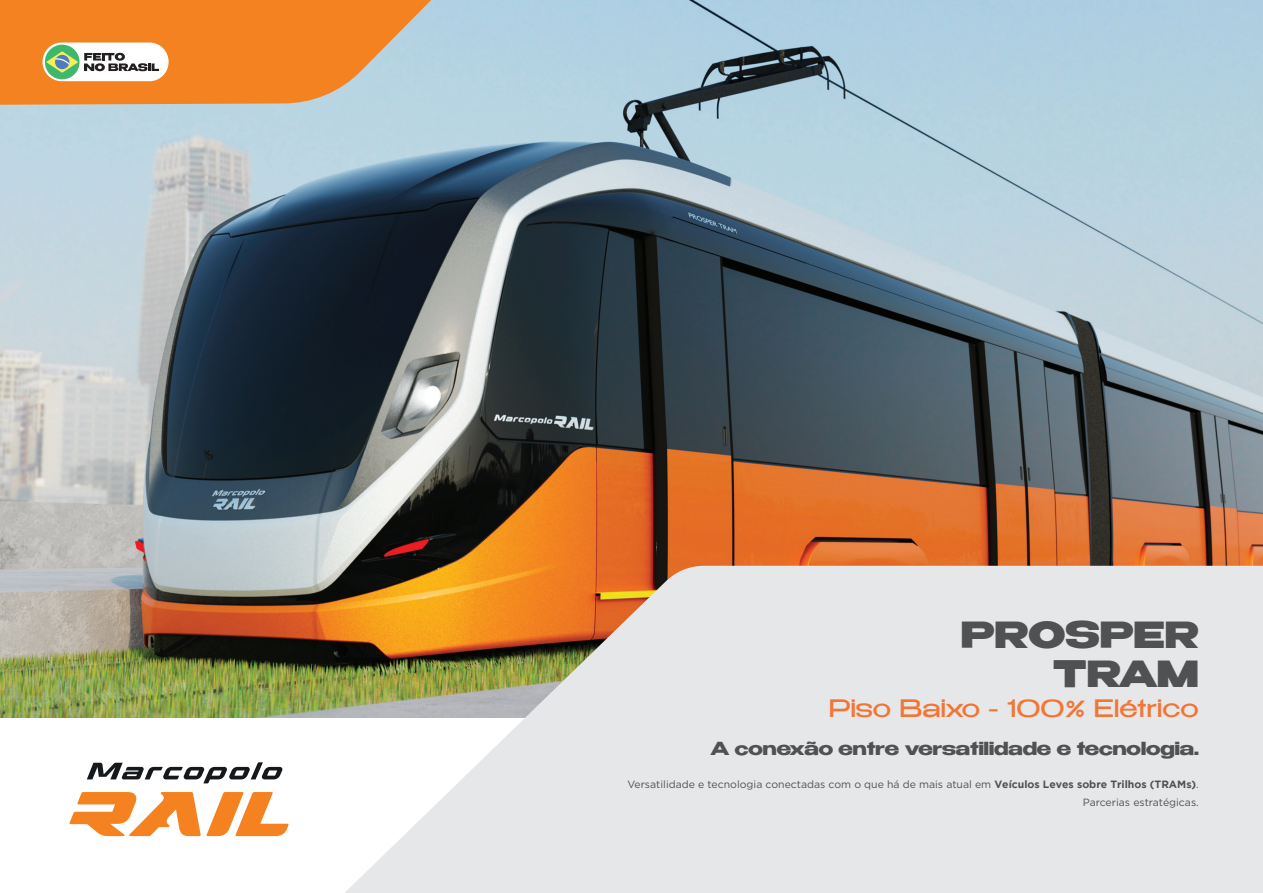
<style>
.page{position:relative;width:1263px;height:893px;background:#fff}
.page>*{position:absolute;margin:0;border:0;box-sizing:border-box;transform-origin:0 0}
.t1{font:800 36px/39px "Benzin";color:#4f5152;text-align:right}
.t2{font:24px "Benzin";color:#f37534}
.t3{font:700 18px "Benzin";color:#4f5152}
.t4{font:10.5px/18px "Gotham";color:#4f5152;text-align:right}
.s1{font-weight:700}
</style>
<div class="page">
<img style="left:0;top:0;width:1263px;height:717px">
<svg style="left:291px;top:566px;width:972px;height:327px;background:#dfd9d0"></svg>
<svg style="left:69px;top:792px;width:220px;height:44px"></svg>
<svg style="left:87px;top:762px;width:196px;height:21px"></svg>
<svg style="left:0;top:0;width:452px;height:105px;background:#e89145"></svg>
<div style="left:43px;top:43px;width:126px;height:38px;background:#fff;border-radius:19px"></div>
<div style="left:45px;top:45px;width:35px;height:34px;background:#3fb86c;border-radius:50%"></div>
<svg style="left:46px;top:51px;width:32px;height:22px"></svg>
<svg style="left:84px;top:53px;width:75px;height:18px"></svg>
<h1 class="t1" style="left:961px;top:614px;width:240px">PROSPER<br>TRAM</h1>
<h2 class="t2" style="left:829px;top:690px;width:371px">Piso Baixo - 100% Elétrico</h2>
<h3 class="t3" style="left:711px;top:735px;width:489px">A conexão entre versatilidade e tecnologia.</h3>
<p class="t4" style="left:627px;top:775px;width:573px">Versatilidade e tecnologia conectadas com o que há de mais atual em <span class="s1">Veículos Leves sobre Trilhos (TRAMs)</span>.<br>Parcerias estratégicas.</p>
</div>
